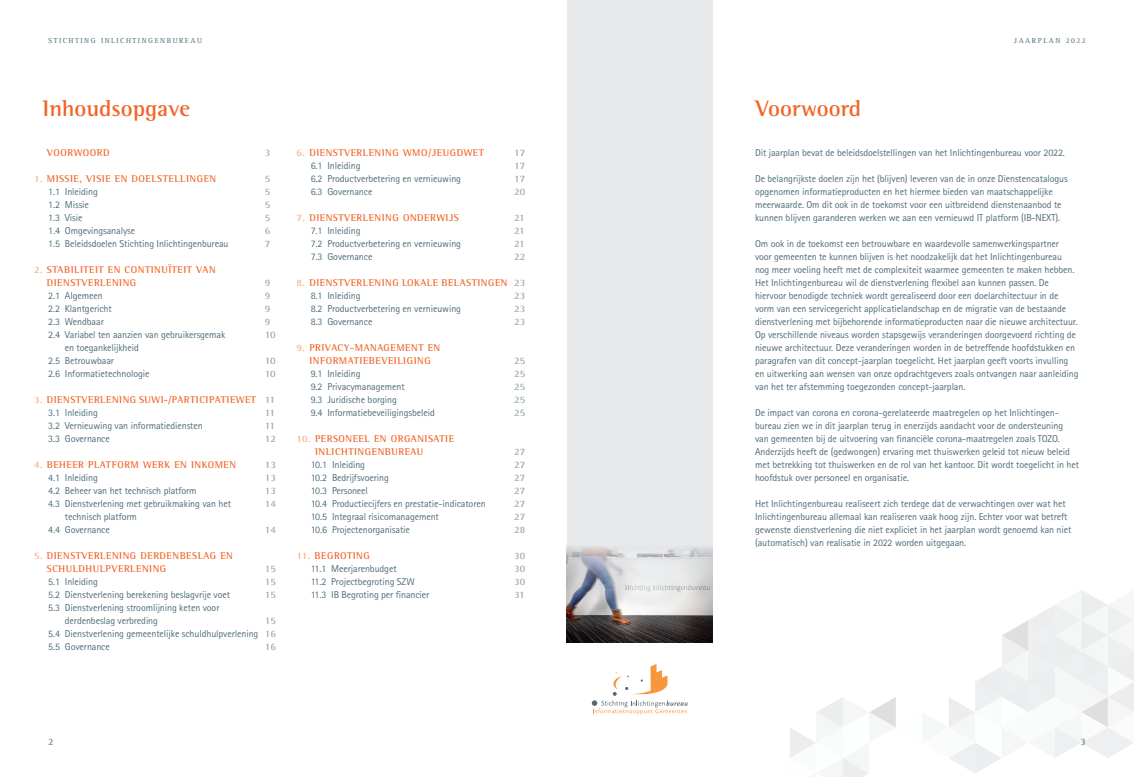
<style>
.page{position:relative;width:1134px;height:777px;background:#fff}
.page>*{position:absolute;margin:0;border:0;box-sizing:border-box;transform-origin:0 0}
.t1{font:700 23px "Rotis Semi Serif";color:#f26426}
.t2{font:10px/13px "Rotis Sans Serif";letter-spacing:-.01em;color:#4e6c79}
.t3{font:700 10px/13px "Rotis Semi Serif";letter-spacing:.05em;color:#f26426}
.t4{font:700 10px/13px "Rotis Semi Serif";letter-spacing:.01em;color:#98a5af;text-align:justify}
.t5{font:10px "Rotis Serif";color:#4e6c79}
.t6{font:7.5px "Rotis Serif";letter-spacing:.2em;color:#4e6c79}
.s1{color:#f9ad82}
</style>
<div class="page">
<svg style="left:790px;top:590px;width:344px;height:187px"></svg>
<div style="left:567px;top:0;width:145px;height:642px;background:#e7e9eb"></div>
<svg style="left:592px;top:664px;width:96px;height:50px"></svg>
<img style="left:567px;top:546px;width:145px;height:96px">
<p class="t6" style="left:48px;top:36px;width:155px">STICHTING INLICHTINGENBUREAU</p>
<p class="t6" style="left:1014px;top:36px;width:73px">JAARPLAN 2022</p>
<h1 class="t1" style="left:43px;top:95px;width:149px">Inhoudsopgave</h1>
<h1 class="t1" style="left:755px;top:95px;width:108px">Voorwoord</h1>
<p class="t3" style="left:47px;top:146px;width:64px">VOORWOORD</p>
<p class="t3" style="left:34px;top:172px;width:184px"><span class="s1">1.</span> MISSIE, VISIE EN DOELSTELLINGEN</p>
<p class="t2" style="left:48px;top:185px;width:182px">1.1 Inleiding<br>1.2 Missie<br>1.3 Visie<br>1.4 Omgevingsanalyse<br>1.5 Beleidsdoelen Stichting Inlichtingenbureau</p>
<p class="t3" style="left:47px;top:263px;width:170px;text-indent:-13px"><span class="s1">2.</span> STABILITEIT EN CONTINUÏTEIT VAN<br>DIENSTVERLENING</p>
<p class="t2" style="left:48px;top:289px;width:56px">2.1 Algemeen</p>
<p class="t2" style="left:48px;top:302px;width:65px">2.2 Klantgericht</p>
<p class="t2" style="left:48px;top:315px;width:57px">2.3 Wendbaar</p>
<p class="t2" style="left:48px;top:328px;width:179px">2.4 Variabel ten aanzien van gebruikersgemak</p>
<p class="t2" style="left:65px;top:341px;width:76px">en toegankelijkheid</p>
<p class="t2" style="left:48px;top:354px;width:67px">2.5 Betrouwbaar</p>
<p class="t2" style="left:48px;top:367px;width:103px">2.6 Informatietechnologie</p>
<p class="t3" style="left:34px;top:393px;width:224px"><span class="s1">3.</span> DIENSTVERLENING SUWI-/PARTICIPATIEWET</p>
<p class="t2" style="left:48px;top:406px;width:156px">3.1 Inleiding<br>3.2 Vernieuwing van informatiediensten<br>3.3 Governance</p>
<p class="t3" style="left:34px;top:458px;width:204px"><span class="s1">4.</span> BEHEER PLATFORM WERK EN INKOMEN</p>
<p class="t2" style="left:48px;top:471px;width:51px">4.1 Inleiding</p>
<p class="t2" style="left:48px;top:484px;width:150px">4.2 Beheer van het technisch platform</p>
<p class="t2" style="left:48px;top:497px;width:184px">4.3 Dienstverlening met gebruikmaking van het</p>
<p class="t2" style="left:65px;top:510px;width:73px">technisch platform</p>
<p class="t2" style="left:48px;top:523px;width:63px">4.4 Governance</p>
<p class="t3" style="left:47px;top:549px;width:188px;text-indent:-13px"><span class="s1">5.</span> DIENSTVERLENING DERDENBESLAG EN<br>SCHULDHULPVERLENING</p>
<p class="t2" style="left:48px;top:575px;width:51px">5.1 Inleiding</p>
<p class="t2" style="left:48px;top:588px;width:183px">5.2 Dienstverlening berekening beslagvrije voet</p>
<p class="t2" style="left:48px;top:601px;width:173px">5.3 Dienstverlening stroomlijning keten voor</p>
<p class="t2" style="left:65px;top:614px;width:95px">derdenbeslag verbreding</p>
<p class="t2" style="left:48px;top:627px;width:212px">5.4 Dienstverlening gemeentelijke schuldhulpverlening</p>
<p class="t2" style="left:48px;top:640px;width:63px">5.5 Governance</p>
<p class="t4" style="left:265px;top:146px;width:7px">3</p>
<p class="t4" style="left:265px;top:172px;width:7px">5<br>5<br>5<br>5<br>6<br>7</p>
<p class="t4" style="left:265px;top:276px;width:12px;text-align:left">9<br>9<br>9<br>9<br>10</p>
<p class="t4" style="left:265px;top:354px;width:12px">10<br>10</p>
<p class="t4" style="left:265px;top:393px;width:13px">11<br>11<br>11<br>12</p>
<p class="t4" style="left:265px;top:458px;width:13px">13<br>13<br>13<br>14</p>
<p class="t4" style="left:265px;top:523px;width:13px">14</p>
<p class="t4" style="left:265px;top:562px;width:13px">15<br>15<br>15</p>
<p class="t4" style="left:265px;top:614px;width:13px">15<br>16<br>16</p>
<p class="t3" style="left:297px;top:146px;width:189px"><span class="s1">6.</span> DIENSTVERLENING WMO/JEUGDWET</p>
<p class="t2" style="left:311px;top:159px;width:152px">6.1 Inleiding<br>6.2 Productverbetering en vernieuwing<br>6.3 Governance</p>
<p class="t3" style="left:297px;top:211px;width:164px"><span class="s1">7.</span> DIENSTVERLENING ONDERWIJS</p>
<p class="t2" style="left:311px;top:224px;width:152px">7.1 Inleiding<br>7.2 Productverbetering en vernieuwing<br>7.3 Governance</p>
<p class="t3" style="left:297px;top:276px;width:213px"><span class="s1">8.</span> DIENSTVERLENING LOKALE BELASTINGEN</p>
<p class="t2" style="left:311px;top:289px;width:152px">8.1 Inleiding<br>8.2 Productverbetering en vernieuwing<br>8.3 Governance</p>
<p class="t3" style="left:297px;top:341px;width:145px;text-align:center"><span class="s1">9.</span> PRIVACY-MANAGEMENT EN<br>INFORMATIEBEVEILIGING</p>
<p class="t2" style="left:311px;top:367px;width:126px">9.1 Inleiding<br>9.2 Privacymanagement<br>9.3 Juridische borging<br>9.4 Informatiebeveiligingsbeleid</p>
<p class="t3" style="left:315px;top:432px;width:141px;text-indent:-18px"><span class="s1">10.</span> PERSONEEL EN ORGANISATIE<br>INLICHTINGENBUREAU</p>
<p class="t2" style="left:311px;top:458px;width:176px">10.1 Inleiding<br>10.2 Bedrijfsvoering<br>10.3 Personeel<br>10.4 Productiecijfers en prestatie-indicatoren<br>10.5 Integraal risicomanagement<br>10.6 Projectenorganisatie</p>
<p class="t3" style="left:297px;top:549px;width:75px"><span class="s1">11.</span> BEGROTING</p>
<p class="t2" style="left:311px;top:562px;width:120px">11.1 Meerjarenbudget<br>11.2 Projectbegroting SZW<br>11.3 IB Begroting per financier</p>
<p class="t4" style="left:514px;top:146px;width:13px">17<br>17<br>17<br>20</p>
<p class="t4" style="left:514px;top:211px;width:13px">21<br>21<br>21<br>22</p>
<p class="t4" style="left:514px;top:276px;width:13px">23<br>23<br>23<br>23</p>
<p class="t4" style="left:514px;top:354px;width:13px">25<br>25<br>25<br>25<br>25</p>
<p class="t4" style="left:514px;top:445px;width:13px">27<br>27<br>27<br>27<br>27<br>27<br>28</p>
<p class="t4" style="left:514px;top:549px;width:13px">30<br>30<br>30<br>31</p>
<p class="t2" style="left:755px;top:146px;width:311px">Dit jaarplan bevat de beleidsdoelstellingen van het Inlichtingenbureau voor 2022.</p>
<p class="t2" style="left:755px;top:172px;width:314px">De belangrijkste doelen zijn het (blijven) leveren van de in onze Dienstencatalogus opgenomen informatieproducten en het hiermee bieden van maatschappelijke meerwaarde. Om dit ook in de toekomst voor een uitbreidend dienstenaanbod te kunnen blijven garanderen werken we aan een vernieuwd IT platform (IB-NEXT).</p>
<p class="t2" style="left:755px;top:237px;width:325px">Om ook in de toekomst een betrouwbare en waardevolle samenwerkingspartner<br>voor gemeenten te kunnen blijven is het noodzakelijk dat het Inlichtingenbureau nog meer voeling heeft met de complexiteit waarmee gemeenten te maken hebben.<br>Het Inlichtingenbureau wil de dienstverlening flexibel aan kunnen passen. De hiervoor benodigde techniek wordt gerealiseerd door een doelarchitectuur in de vorm van een servicegericht applicatielandschap en de migratie van de bestaande dienstverlening met bijbehorende informatieproducten naar die nieuwe architectuur.<br>Op verschillende niveaus worden stapsgewijs veranderingen doorgevoerd richting de nieuwe architectuur. Deze veranderingen worden in de betreffende hoofdstukken en paragrafen van dit concept-jaarplan toegelicht. Het jaarplan geeft voorts invulling en uitwerking aan wensen van onze opdrachtgevers zoals ontvangen naar aanleiding van het ter afstemming toegezonden concept-jaarplan.</p>
<p class="t2" style="left:755px;top:406px;width:326px">De impact van corona en corona-gerelateerde maatregelen op het Inlichtingen&shy;bureau zien we in dit jaarplan terug in enerzijds aandacht voor de ondersteuning van gemeenten bij de uitvoering van financiële corona-maatregelen zoals TOZO.<br>Anderzijds heeft de (gedwongen) ervaring met thuiswerken geleid tot nieuw beleid met betrekking tot thuiswerken en de rol van het kantoor. Dit wordt toegelicht in het hoofdstuk over personeel en organisatie.</p>
<p class="t2" style="left:755px;top:497px;width:318px">Het Inlichtingenbureau realiseert zich terdege dat de verwachtingen over wat het Inlichtingenbureau allemaal kan realiseren vaak hoog zijn. Echter voor wat betreft gewenste dienstverlening die niet expliciet in het jaarplan wordt genoemd kan niet (automatisch) van realisatie in 2022 worden uitgegaan.</p>
<p class="t5" style="left:48px;top:736px;width:7px">2</p>
<p class="t5" style="left:1080px;top:736px;width:7px">3</p>
</div>
